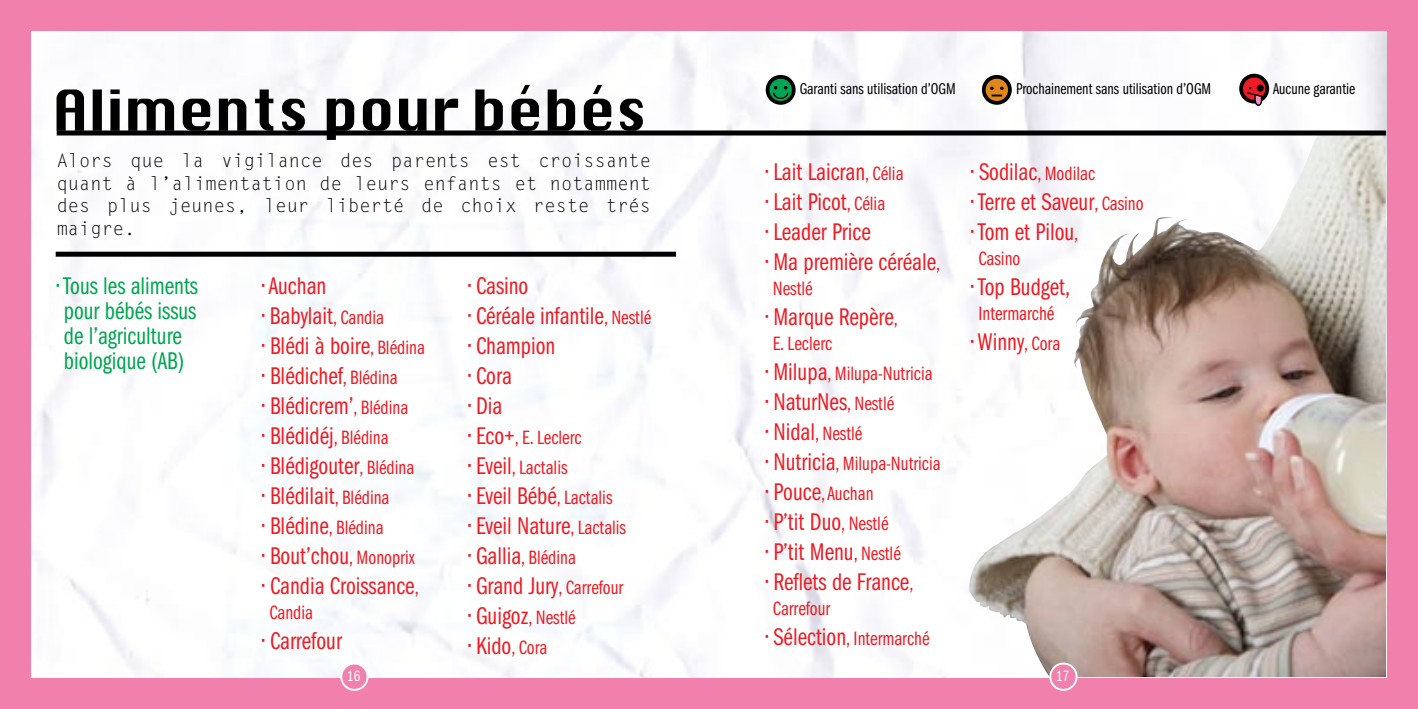
<style>
.page{position:relative;width:1418px;height:709px;background:#fff}
.page>*{position:absolute;margin:0;border:0;box-sizing:border-box;transform-origin:0 0}
.t1{font:25px "ITC Franklin Gothic Std Bk Cp";color:#ed1c24}
.t2{font:25px/25px "ITC Franklin Gothic Std Bk Cp";color:#00a651}
.t3{font:20px "ITC Franklin Gothic Std Bk Cp";color:#ed1c24}
.t4{font:18.75px/22.5px "Letter Gothic Std";color:#000;text-align:justify}
.t5{font:16.25px "ITC Franklin Gothic Std Bk Cp";color:#000}
.t6{font:15.5px "ITC Franklin Gothic Std Bk Cp";color:#fff}
.s1{font-size:20px}
.s2{font-size:25px}
</style>
<div class="page">
<div style="left:0;top:0;width:709px;height:709px;background:#f280ad"></div>
<div style="left:32px;top:32px;width:677px;height:645px;background:#fdfefe"></div>
<div style="left:56px;top:252px;width:620px;height:5px;background:#000"></div>
<div style="left:57px;top:130px;width:652px;height:5px;background:#000"></div>
<svg style="left:57px;top:85px;width:586px;height:55px;background:#959596"></svg>
<div style="left:341px;top:663px;width:26px;height:27px;background:#f280ad;border-radius:50%"></div>
<div style="left:340px;top:662px;width:28px;height:29px;border:2px solid #fff;border-radius:50%"></div>
<div style="left:709px;top:0;width:708px;height:709px;background:#f280ad"></div>
<div style="left:709px;top:32px;width:676px;height:645px;background:#fff"></div>
<img style="left:969px;top:135px;width:416px;height:542px">
<div style="left:709px;top:130px;width:676px;height:5px;background:#000"></div>
<div style="left:1050px;top:663px;width:26px;height:27px;background:#f280ad;border-radius:50%"></div>
<div style="left:1049px;top:662px;width:28px;height:29px;border:2px solid #fff;border-radius:50%"></div>
<svg style="left:767px;top:77px;width:26px;height:26px"></svg>
<div style="left:765px;top:75px;width:30px;height:30px;border:4px solid #000;border-radius:50%"></div>
<svg style="left:772px;top:86px;width:17px;height:14px"></svg>
<svg style="left:983px;top:77px;width:26px;height:26px"></svg>
<div style="left:981px;top:75px;width:30px;height:30px;border:4px solid #000;border-radius:50%"></div>
<svg style="left:990px;top:87px;width:13px;height:9px"></svg>
<svg style="left:1241px;top:76px;width:26px;height:26px"></svg>
<div style="left:1239px;top:74px;width:30px;height:30px;border:4px solid #000;border-radius:50%"></div>
<svg style="left:1245px;top:31px;width:21px;height:75px"></svg>
<p class="t4" style="left:57px;top:150px;width:596px">Alors que la vigilance des parents est croissante quant à l’alimentation de leurs enfants et notamment des plus jeunes, leur liberté de choix reste trés maigre.</p>
<p class="t2" style="left:57px;top:273px;width:143px">• Tous les aliments pour bébés issus de l’agriculture biologique (AB)</p>
<p class="t1" style="left:262px;top:272px;width:65px">• Auchan</p>
<p class="t1" style="left:468px;top:272px;width:62px">• Casino</p>
<p class="t1" style="left:468px;top:302px;width:184px">• Céréale infantile<span class="s1">, Nestlé</span></p>
<p class="t1" style="left:468px;top:332px;width:88px">• Champion</p>
<p class="t1" style="left:468px;top:362px;width:45px">• Cora</p>
<p class="t1" style="left:468px;top:392px;width:36px">• Dia</p>
<p class="t3" style="left:468px;top:426px;width:115px"><span class="s2">• Eco+</span>, E. Leclerc</p>
<p class="t3" style="left:468px;top:456px;width:101px"><span class="s2">• Eveil</span>, Lactalis</p>
<p class="t1" style="left:468px;top:482px;width:146px">• Eveil Bébé<span class="s1">, Lactalis</span></p>
<p class="t1" style="left:468px;top:512px;width:159px">• Eveil Nature<span class="s1">, Lactalis</span></p>
<p class="t3" style="left:468px;top:546px;width:109px"><span class="s2">• Gallia</span>, Blédina</p>
<p class="t1" style="left:468px;top:572px;width:156px">• Grand Jury<span class="s1">, Carrefour</span></p>
<p class="t1" style="left:468px;top:602px;width:109px">• Guigoz<span class="s1">, Nestlé</span></p>
<p class="t1" style="left:468px;top:632px;width:80px">• Kido<span class="s1">, Cora</span></p>
<p class="t1" style="left:262px;top:302px;width:123px">• Babylait<span class="s1">, Candia</span></p>
<p class="t1" style="left:262px;top:332px;width:164px">• Blédi à boire<span class="s1">, Blédina</span></p>
<p class="t1" style="left:262px;top:362px;width:137px">• Blédichef<span class="s1">, Blédina</span></p>
<p class="t1" style="left:262px;top:392px;width:147px">• Blédicrem’<span class="s1">, Blédina</span></p>
<p class="t1" style="left:262px;top:422px;width:128px">• Blédidéj<span class="s1">, Blédina</span></p>
<p class="t1" style="left:262px;top:452px;width:153px">• Blédigouter<span class="s1">, Blédina</span></p>
<p class="t1" style="left:262px;top:482px;width:129px">• Blédilait<span class="s1">, Blédina</span></p>
<p class="t1" style="left:262px;top:512px;width:123px">• Blédine<span class="s1">, Blédina</span></p>
<p class="t1" style="left:262px;top:542px;width:154px">• Bout’chou<span class="s1">, Monoprix</span></p>
<p class="t1" style="left:262px;top:572px;width:158px">• Candia Croissance<span class="s1">,</span></p>
<p class="t3" style="left:269px;top:601px;width:45px">Candia</p>
<p class="t1" style="left:262px;top:627px;width:81px">• Carrefour</p>
<p class="t6" style="left:347px;top:667px;width:15px">16</p>
<p class="t5" style="left:799px;top:80px;width:157px">Garanti sans utilisation d’OGM</p>
<p class="t5" style="left:1016px;top:80px;width:197px">Prochainement sans utilisation d’OGM</p>
<p class="t5" style="left:1273px;top:80px;width:84px">Aucune garantie</p>
<p class="t1" style="left:765px;top:158px;width:139px">• Lait Laicran<span class="s1">, Célia</span></p>
<p class="t1" style="left:765px;top:188px;width:121px">• Lait Picot<span class="s1">, Célia</span></p>
<p class="t1" style="left:765px;top:218px;width:106px">• Leader Price</p>
<p class="t1" style="left:765px;top:248px;width:176px">• Ma première céréale<span class="s1">,</span></p>
<p class="t3" style="left:772px;top:278px;width:41px">Nestlé</p>
<p class="t1" style="left:765px;top:303px;width:134px">• Marque Repère<span class="s1">,</span></p>
<p class="t3" style="left:772px;top:333px;width:61px">E. Leclerc</p>
<p class="t3" style="left:765px;top:363px;width:168px"><span class="s2">• Milupa</span>, Milupa-Nutricia</p>
<p class="t1" style="left:765px;top:388px;width:130px">• NaturNes<span class="s1">, Nestlé</span></p>
<p class="t3" style="left:765px;top:423px;width:98px"><span class="s2">• Nidal</span>, Nestlé</p>
<p class="t3" style="left:765px;top:453px;width:176px"><span class="s2">• Nutricia</span>, Milupa-Nutricia</p>
<p class="t3" style="left:765px;top:483px;width:109px"><span class="s2">• Pouce</span>, Auchan</p>
<p class="t1" style="left:765px;top:508px;width:124px">• P’tit Duo<span class="s1">, Nestlé</span></p>
<p class="t1" style="left:765px;top:538px;width:137px">• P’tit Menu<span class="s1">, Nestlé</span></p>
<p class="t1" style="left:765px;top:568px;width:149px">• Reflets de France<span class="s1">,</span></p>
<p class="t3" style="left:772px;top:598px;width:59px">Carrefour</p>
<p class="t3" style="left:765px;top:628px;width:165px"><span class="s2">• Sélection</span>, Intermarché</p>
<p class="t1" style="left:971px;top:158px;width:125px">• Sodilac<span class="s1">, Modilac</span></p>
<p class="t1" style="left:971px;top:188px;width:174px">• Terre et Saveur<span class="s1">, Casino</span></p>
<p class="t1" style="left:971px;top:218px;width:109px">• Tom et Pilou<span class="s1">,</span></p>
<p class="t3" style="left:978px;top:248px;width:43px">Casino</p>
<p class="t1" style="left:971px;top:273px;width:100px">• Top Budget,</p>
<p class="t3" style="left:978px;top:303px;width:77px">Intermarché</p>
<p class="t1" style="left:971px;top:328px;width:90px">• Winny<span class="s1">, Cora</span></p>
<p class="t6" style="left:1056px;top:667px;width:15px">17</p>
</div>
